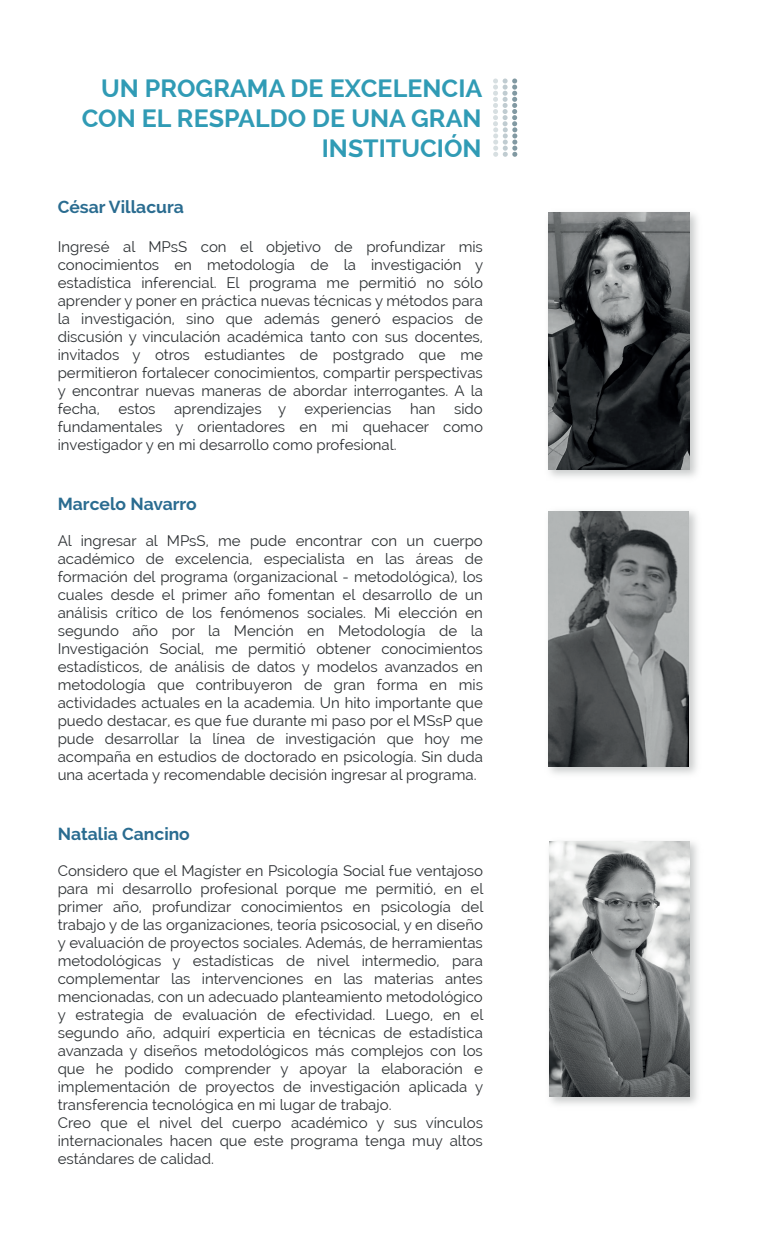
<style>
.page{position:relative;width:765px;height:1260px;background:#fff}
.page>*{position:absolute;margin:0;border:0;box-sizing:border-box;transform-origin:0 0}
.t1{font:700 25px/30px "Raleway";color:#309bb5;text-align:right}
.t2{font:700 17.5px "Raleway";color:#2a6c90}
.t3{font:15px/18px "Raleway";color:#2d3134;text-align:justify}
</style>
<div class="page">
<img style="left:548px;top:511px;width:149px;height:263px">
<img style="left:549px;top:511px;width:140px;height:256px">
<img style="left:548px;top:212px;width:150px;height:265px">
<img style="left:548px;top:213px;width:142px;height:257px">
<img style="left:549px;top:841px;width:149px;height:264px">
<img style="left:550px;top:842px;width:140px;height:255px">
<svg style="left:493px;top:78px;width:24px;height:79px"></svg>
<h1 class="t1" style="left:82px;top:73px;width:402px">UN PROGRAMA DE EXCELENCIA<br>CON EL RESPALDO DE UNA GRAN<br>INSTITUCIÓN</h1>
<p class="t2" style="left:58px;top:197px;width:128px">César Villacura</p>
<p class="t3" style="left:58px;top:238px;width:427px">Ingresé al MPsS con el objetivo de profundizar mis conocimientos en metodología de la investigación y estadística inferencial. El programa me permitió no sólo aprender y poner en práctica nuevas técnicas y métodos para la investigación, sino que además generó espacios de discusión y vinculación académica tanto con sus docentes, invitados y otros estudiantes de postgrado que me permitieron fortalecer conocimientos, compartir perspectivas y encontrar nuevas maneras de abordar interrogantes. A la fecha, estos aprendizajes y experiencias han sido fundamentales y orientadores en mi quehacer como investigador y en mi desarrollo como profesional.</p>
<p class="t2" style="left:58px;top:494px;width:141px">Marcelo Navarro</p>
<p class="t3" style="left:58px;top:532px;width:427px">Al ingresar al MPsS, me pude encontrar con un cuerpo académico de excelencia, especialista en las áreas de formación del programa (organizacional - metodológica), los cuales desde el primer año fomentan el desarrollo de un análisis crítico de los fenómenos sociales. Mi elección en segundo año por la Mención en Metodología de la Investigación Social, me permitió obtener conocimientos estadísticos, de análisis de datos y modelos avanzados en metodología que contribuyeron de gran forma en mis actividades actuales en la academia. Un hito importante que puedo destacar, es que fue durante mi paso por el MSsP que pude desarrollar la línea de investigación que hoy me acompaña en estudios de doctorado en psicología. Sin duda una acertada y recomendable decisión ingresar al programa.</p>
<p class="t2" style="left:58px;top:824px;width:134px">Natalia Cancino</p>
<p class="t3" style="left:58px;top:862px;width:427px;text-align:left">Considero que el Magíster en Psicología Social fue ventajoso para mi desarrollo profesional porque me permitió, en el primer año, profundizar conocimientos en psicología del trabajo y de las organizaciones, teoría psicosocial, y en diseño y evaluación de proyectos sociales. Además, de herramientas metodológicas y estadísticas de nivel intermedio, para complementar las intervenciones en las materias antes mencionadas, con un adecuado planteamiento metodológico y estrategia de evaluación de efectividad. Luego, en el segundo año, adquirí experticia en técnicas de estadística avanzada y diseños metodológicos más complejos con los que he podido comprender y apoyar la elaboración e implementación de proyectos de investigación aplicada y transferencia tecnológica en mi lugar de trabajo.<br>Creo que el nivel del cuerpo académico y sus vínculos internacionales hacen que este programa tenga muy altos estándares de calidad.</p>
</div>
